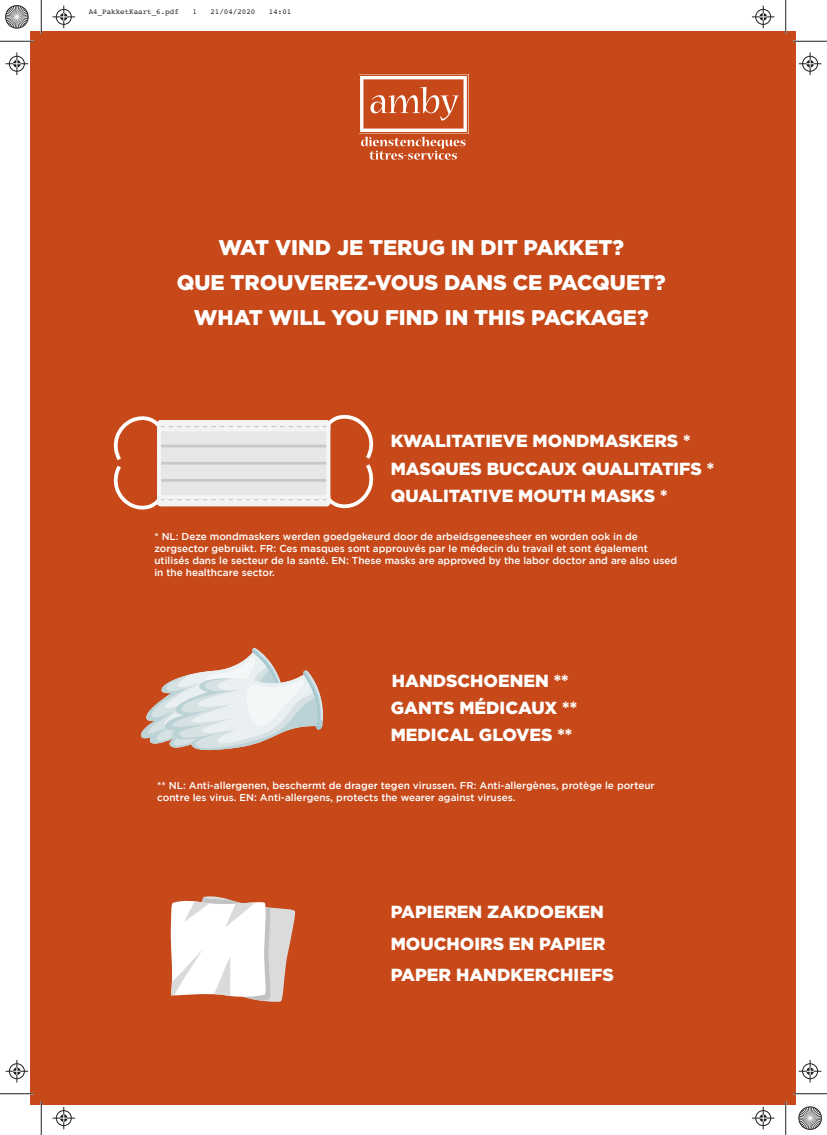
<style>
.page{position:relative;width:827px;height:1135px;background:#fff}
.page>*{position:absolute;margin:0;border:0;box-sizing:border-box;transform-origin:0 0}
.t1{font:900 21.25px/35.1px "Gotham";color:#fff;text-align:center}
.t2{font:900 17.5px/31.2px "Gotham";color:#fff}
.t3{font:500 10px/12px "Gotham";color:#fff}
.t4{font:7.5px "Courier";color:#231f20}
</style>
<div class="page">
<div style="left:31px;top:31px;width:765px;height:1073px;background:#c74919"></div>
<svg style="left:170px;top:896px;width:126px;height:106px"></svg>
<svg style="left:141px;top:648px;width:183px;height:103px"></svg>
<svg style="left:359px;top:74px;width:109px;height:86px"></svg>
<svg style="left:113px;top:414px;width:261px;height:96px"></svg>
<hr style="left:0;top:40px;width:34px;height:2px;background:#fff">
<hr style="left:793px;top:40px;width:34px;height:2px;background:#fff">
<hr style="left:40px;top:0;width:2px;height:34px;background:#fff">
<hr style="left:40px;top:1101px;width:2px;height:34px;background:#fff">
<hr style="left:0;top:41px;width:34px;height:1px;background:#231f20">
<hr style="left:793px;top:41px;width:34px;height:1px;background:#231f20">
<hr style="left:0;top:1093px;width:34px;height:1px;background:#231f20">
<hr style="left:793px;top:1093px;width:34px;height:1px;background:#231f20">
<hr style="left:41px;top:0;width:1px;height:34px;background:#231f20">
<hr style="left:41px;top:1101px;width:1px;height:34px;background:#231f20">
<hr style="left:785px;top:0;width:1px;height:34px;background:#231f20">
<hr style="left:785px;top:1101px;width:1px;height:34px;background:#231f20">
<svg style="left:52px;top:6px;width:23px;height:22px"></svg>
<svg style="left:752px;top:6px;width:22px;height:22px"></svg>
<svg style="left:52px;top:1107px;width:23px;height:22px"></svg>
<svg style="left:752px;top:1107px;width:22px;height:22px"></svg>
<svg style="left:6px;top:53px;width:22px;height:22px"></svg>
<svg style="left:6px;top:1060px;width:22px;height:22px"></svg>
<svg style="left:798px;top:53px;width:23px;height:22px"></svg>
<svg style="left:798px;top:1060px;width:23px;height:22px"></svg>
<svg style="left:5px;top:5px;width:24px;height:24px"></svg>
<svg style="left:798px;top:1106px;width:24px;height:24px"></svg>
<p class="t4" style="left:89px;top:6px;width:91px">A4_PakketKaart_6.pdf</p>
<p class="t4" style="left:192px;top:6px;width:6px">1</p>
<p class="t4" style="left:210px;top:6px;width:47px">21/04/2020</p>
<p class="t4" style="left:269px;top:6px;width:24px">14:01</p>
<h1 class="t1" style="left:177px;top:229px;width:490px">WAT VIND JE TERUG IN DIT PAKKET?<br>QUE TROUVEREZ-VOUS DANS CE PACQUET?<br>WHAT WILL YOU FIND IN THIS PACKAGE?</h1>
<h2 class="t2" style="left:391px;top:425px;width:301px">KWALITATIEVE MONDMASKERS *</h2>
<h2 class="t2" style="left:390px;top:453px;width:325px">MASQUES BUCCAUX QUALITATIFS *</h2>
<h2 class="t2" style="left:391px;top:480px;width:278px">QUALITATIVE MOUTH MASKS *</h2>
<p class="t3" style="left:154px;top:531px;width:524px">* NL: Deze mondmaskers werden goedgekeurd door de arbeidsgeneesheer en worden ook in de zorgsector gebruikt. FR: Ces masques sont approuvés par le médecin du travail et sont également utilisés dans le secteur de la santé. EN: These masks are approved by the labor doctor and are also used in the healthcare sector.</p>
<h2 class="t2" style="left:392px;top:664px;width:178px">HANDSCHOENEN **</h2>
<h2 class="t2" style="left:391px;top:692px;width:188px">GANTS MÉDICAUX **</h2>
<h2 class="t2" style="left:391px;top:718px;width:183px">MEDICAL GLOVES **</h2>
<p class="t3" style="left:157px;top:779px;width:499px">** NL: Anti-allergenen, beschermt de drager tegen virussen. FR: Anti-allergènes, protège le porteur contre les virus. EN: Anti-allergens, protects the wearer against viruses.</p>
<h2 class="t2" style="left:391px;top:896px;width:224px">PAPIEREN ZAKDOEKEN<br>MOUCHOIRS EN PAPIER<br>PAPER HANDKERCHIEFS</h2>
</div>
